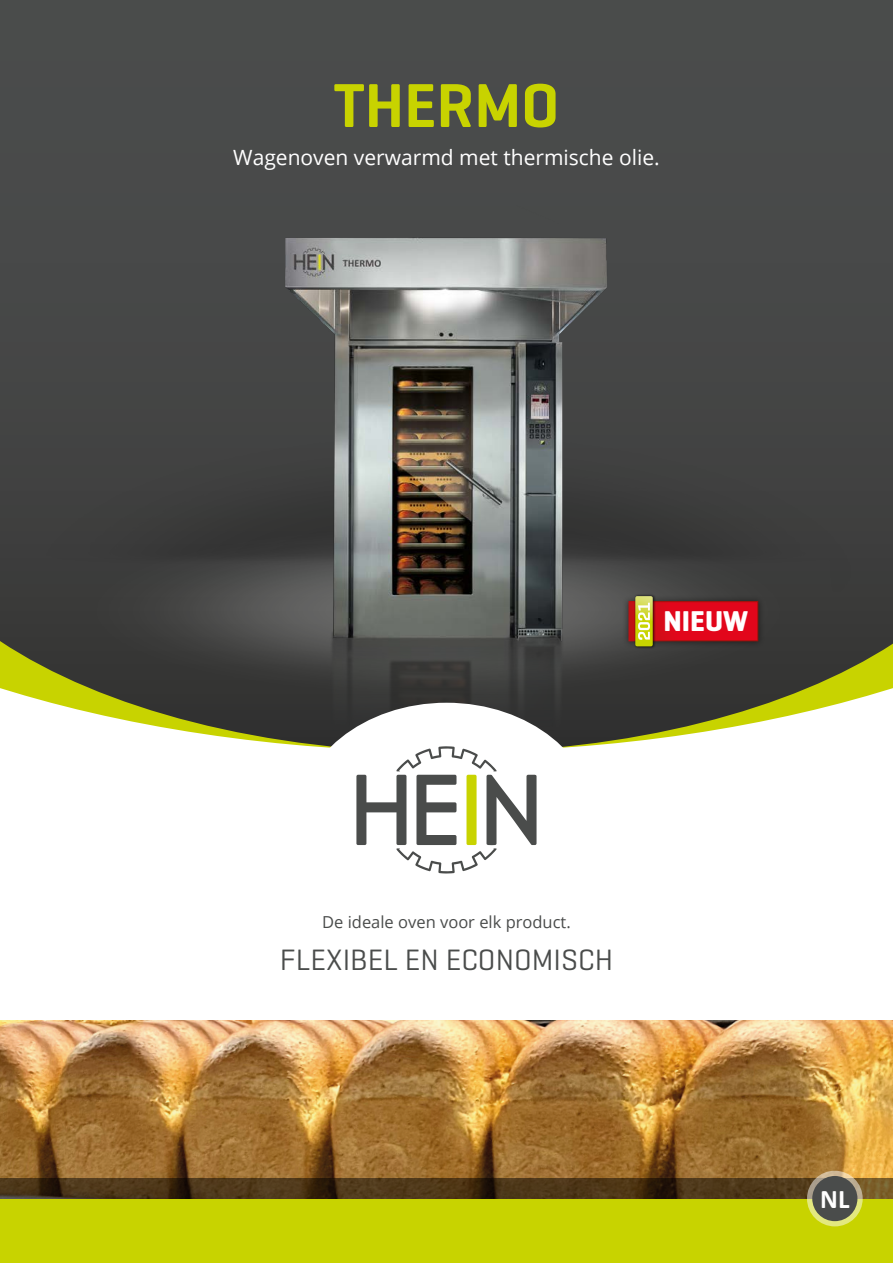
<style>
.page{position:relative;width:893px;height:1263px;background:#fff}
.page>*{position:absolute;margin:0;border:0;box-sizing:border-box;transform-origin:0 0}
.t1{font:600 63px "Geogrotesque";color:#c8d300}
.t2{font:30px "Geogrotesque";color:#4a4c4b}
.t3{font:700 29.1px "Geogrotesque";color:#fff}
.t4{font:700 27px "Calibri";color:#fff}
.t5{font:21px "Open Sans";color:#fff}
.t6{font:16.5px "Open Sans";color:#4a4c4b}
</style>
<div class="page">
<img style="left:0;top:1020px;width:893px;height:158px">
<svg style="left:0;top:1178px;width:893px;height:21px;background:#4a3417"></svg>
<div style="left:0;top:0;width:893px;height:481px;background:#494b4b"></div>
<div style="left:14px;top:362px;width:868px;height:119px;background:#444"></div>
<img style="left:0;top:481px;width:893px;height:248px">
<img style="left:172px;top:198px;width:553px;height:547px">
<svg style="left:297px;top:703px;width:299px;height:171px"></svg>
<svg style="left:356px;top:746px;width:181px;height:127px"></svg>
<div style="left:0;top:1199px;width:893px;height:64px;background:#c8d300"></div>
<svg style="left:807px;top:1171px;width:56px;height:55px"></svg>
<div style="left:812px;top:1176px;width:45px;height:45px;background:#4a4c4b;border-radius:50%"></div>
<div style="left:622px;top:594px;width:143px;height:54px;background:#000;opacity:.5"></div>
<svg style="left:630px;top:603px;width:126px;height:36px;background:#df071a"></svg>
<div style="left:634px;top:594px;width:23px;height:55px;background:#000;opacity:.75"></div>
<svg style="left:635px;top:596px;width:18px;height:50px"></svg>
<h1 class="t1" style="left:334px;top:66px;width:227px">THERMO</h1>
<p class="t5" style="left:233px;top:143px;width:428px">Wagenoven verwarmd met thermische olie.</p>
<h3 class="t3" style="left:663px;top:603px;width:86px">NIEUW</h3>
<p class="t6" style="left:322px;top:910px;width:250px">De ideale oven voor elk product.</p>
<h2 class="t2" style="left:280px;top:941px;width:335px">FLEXIBEL EN ECONOMISCH</h2>
<p class="t4" style="left:820px;top:1181px;width:31px">NL</p>
</div>
